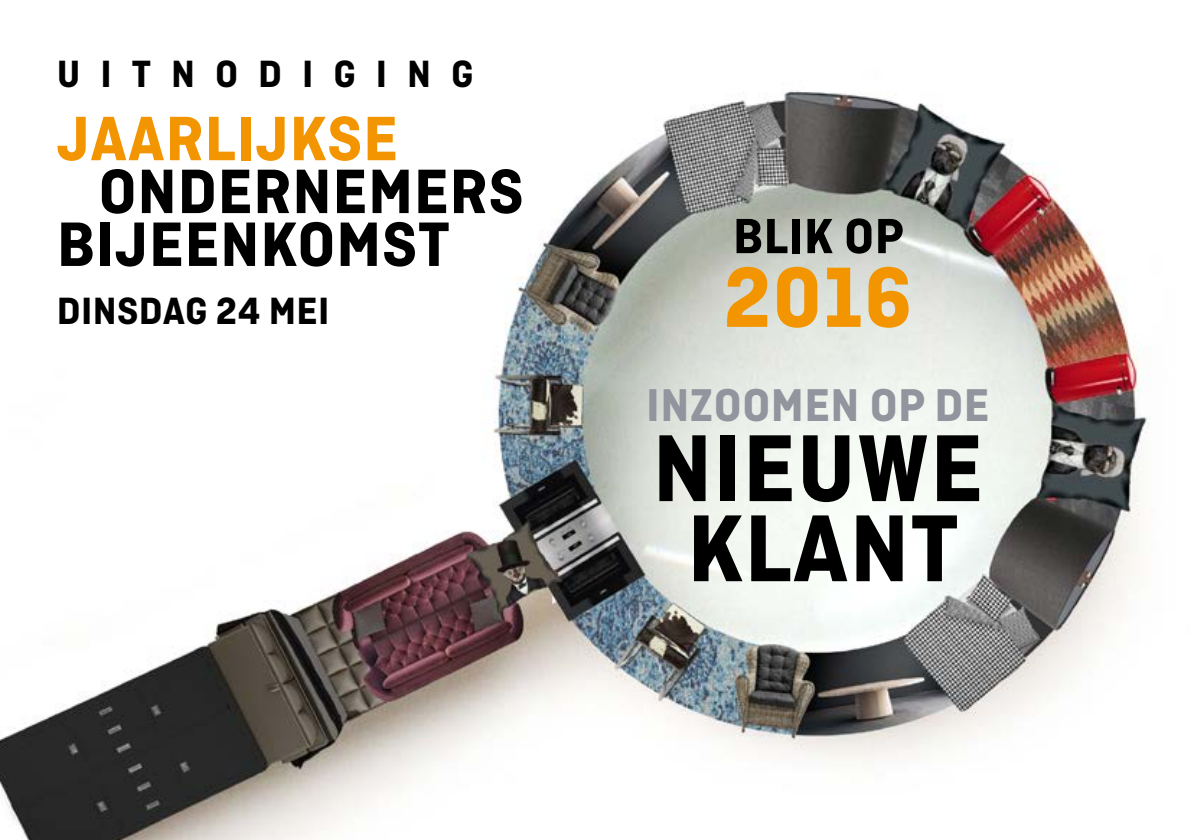
<style>
.page{position:relative;width:1191px;height:840px;background:#fff}
.page>*{position:absolute;margin:0;border:0;box-sizing:border-box;transform-origin:0 0}
.t1{font:700 100px/80px "Ciutadella";letter-spacing:.01em;color:#000;text-align:center}
.t2{font:700 90px "Ciutadella";color:#f39500}
.t3{font:700 66px/52.8px "Ciutadella";letter-spacing:.01em;color:#000}
.t4{font:700 66px "Ciutadella";letter-spacing:.01em;color:#f39500}
.t5{font:700 52px "Ciutadella";letter-spacing:.01em;color:#000}
.t6{font:700 48.4px "Ciutadella";letter-spacing:.01em;color:#92949e}
.t7{font:700 40px "Ciutadella";letter-spacing:.01em;color:#000}
.t8{font:700 40px "Ciutadella";letter-spacing:.5em;color:#000}
</style>
<div class="page">
<img style="left:0;top:90px;width:1149px;height:749px">
<p class="t8" style="left:57px;top:50px;width:418px">UITNODIGING</p>
<p class="t4" style="left:57px;top:100px;width:343px">JAARLIJKSE</p>
<p class="t3" style="left:57px;top:165px;width:468px;text-indent:42px">ONDERNEMERS<br>BIJEENKOMST</p>
<p class="t7" style="left:57px;top:287px;width:274px">DINSDAG 24 MEI</p>
<p class="t5" style="left:733px;top:206px;width:172px">BLIK OP</p>
<h2 class="t2" style="left:723px;top:245px;width:190px">2016</h2>
<p class="t6" style="left:646px;top:377px;width:345px">INZOOMEN OP DE</p>
<h1 class="t1" style="left:652px;top:428px;width:332px">NIEUWE<br>KLANT</h1>
</div>
